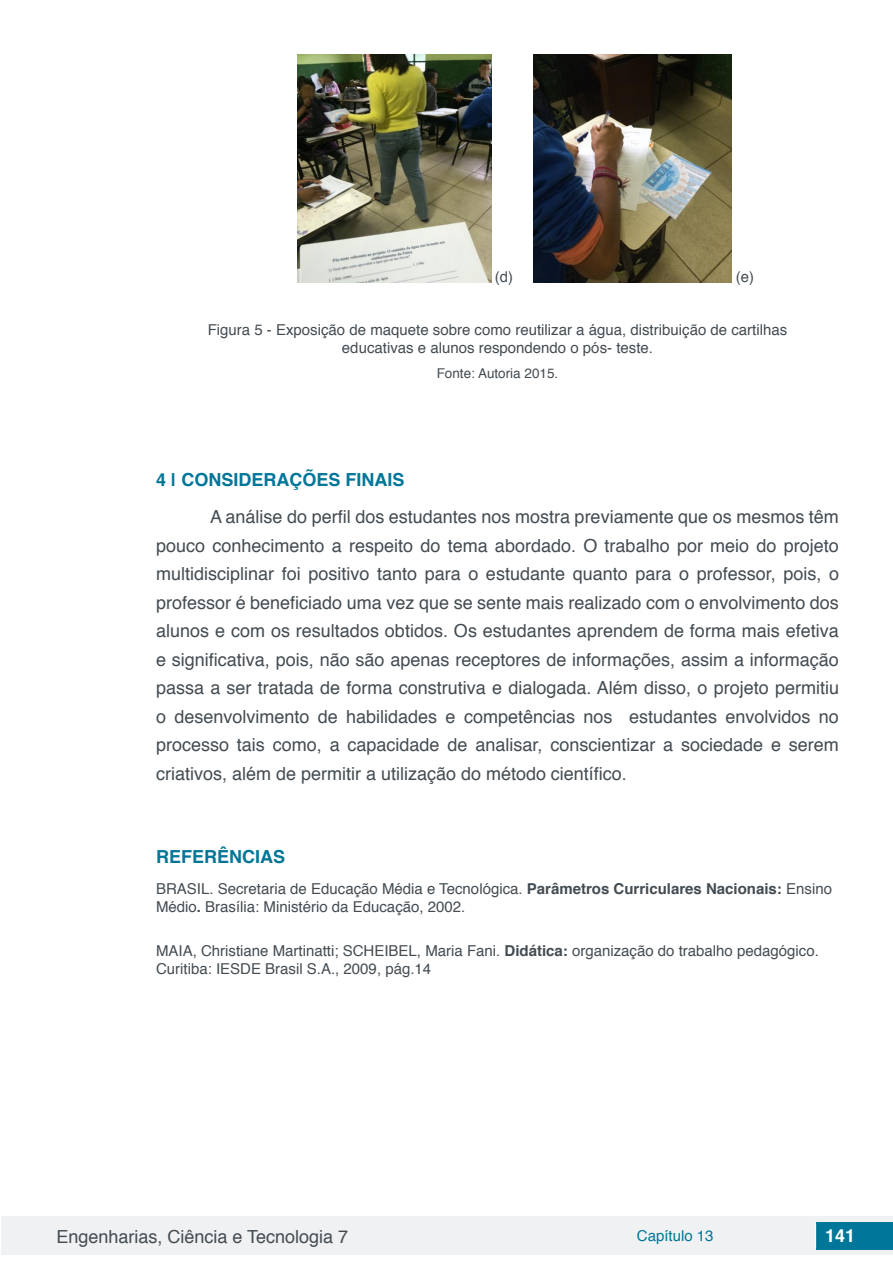
<style>
.page{position:relative;width:893px;height:1263px;background:#fff}
.page>*{position:absolute;margin:0;border:0;box-sizing:border-box;transform-origin:0 0}
.txt{font:18px/28.5px "Helvetica";color:#434c52;text-align:justify}
.TITULOS{font:700 18px "Helvetica";color:#007699}
.t1{font:700 18px "Helvetica";color:#fff}
.referencias_finais{font:15px/18px "Helvetica";color:#434c52}
.ref_tabelas{font:15px/18px "Helvetica";color:#434c52;text-align:center}
.t2{font:15px "Helvetica";color:#007699}
.tab_fonte{font:13.5px "Helvetica";color:#434c52}
.s1{font-weight:700}
</style>
<div class="page">
<div style="left:1px;top:1216px;width:891px;height:38px;background:#f0f1f2"></div>
<div style="left:816px;top:1222px;width:77px;height:27px;background:#007699"></div>
<svg style="left:815px;top:1224px;width:1px;height:24px"></svg>
<img style="left:297px;top:54px;width:195px;height:228px">
<img style="left:534px;top:54px;width:198px;height:228px">
<p class="ref_tabelas" style="left:495px;top:269px;width:20px">(d)</p>
<p class="ref_tabelas" style="left:736px;top:269px;width:20px">(e)</p>
<p class="ref_tabelas" style="left:208px;top:322px;width:581px">Figura 5 - Exposição de maquete sobre como reutilizar a água, distribuição de cartilhas educativas e alunos respondendo o pós- teste.</p>
<p class="tab_fonte" style="left:437px;top:363px;width:123px">Fonte: Autoria 2015.</p>
<p class="TITULOS" style="left:156px;top:465px;width:250px">4 | CONSIDERAÇÕES FINAIS</p>
<p class="txt" style="left:156px;top:503px;width:684px;text-indent:54px">A análise do perfil dos estudantes nos mostra previamente que os mesmos têm pouco conhecimento a respeito do tema abordado. O trabalho por meio do projeto multidisciplinar foi positivo tanto para o estudante quanto para o professor, pois, o professor é beneficiado uma vez que se sente mais realizado com o envolvimento dos alunos e com os resultados obtidos. Os estudantes aprendem de forma mais efetiva e significativa, pois, não são apenas receptores de informações, assim a informação passa a ser tratada de forma construtiva e dialogada. Além disso, o projeto permitiu o desenvolvimento de habilidades e competências nos estudantes envolvidos no processo tais como, a capacidade de analisar, conscientizar a sociedade e serem criativos, além de permitir a utilização do método científico.</p>
<p class="TITULOS" style="left:156px;top:842px;width:131px">REFERÊNCIAS</p>
<p class="referencias_finais" style="left:156px;top:880px;width:677px">BRASIL. Secretaria de Educação Média e Tecnológica. <span class="s1">Parâmetros Curriculares Nacionais:</span> Ensino<br>Médio<span class="s1">.</span> Brasília: Ministério da Educação, 2002.</p>
<p class="referencias_finais" style="left:156px;top:942px;width:664px">MAIA, Christiane Martinatti; SCHEIBEL, Maria Fani. <span class="s1">Didática:</span> organização do trabalho pedagógico.<br>Curitiba: IESDE Brasil S.A., 2009, pág.14</p>
<p class="txt" style="left:56px;top:1223px;width:293px">Engenharias, Ciência e Tecnologia 7</p>
<p class="t2" style="left:637px;top:1224px;width:78px">Capítulo 13</p>
<p class="t1" style="left:825px;top:1221px;width:32px">141</p>
</div>
